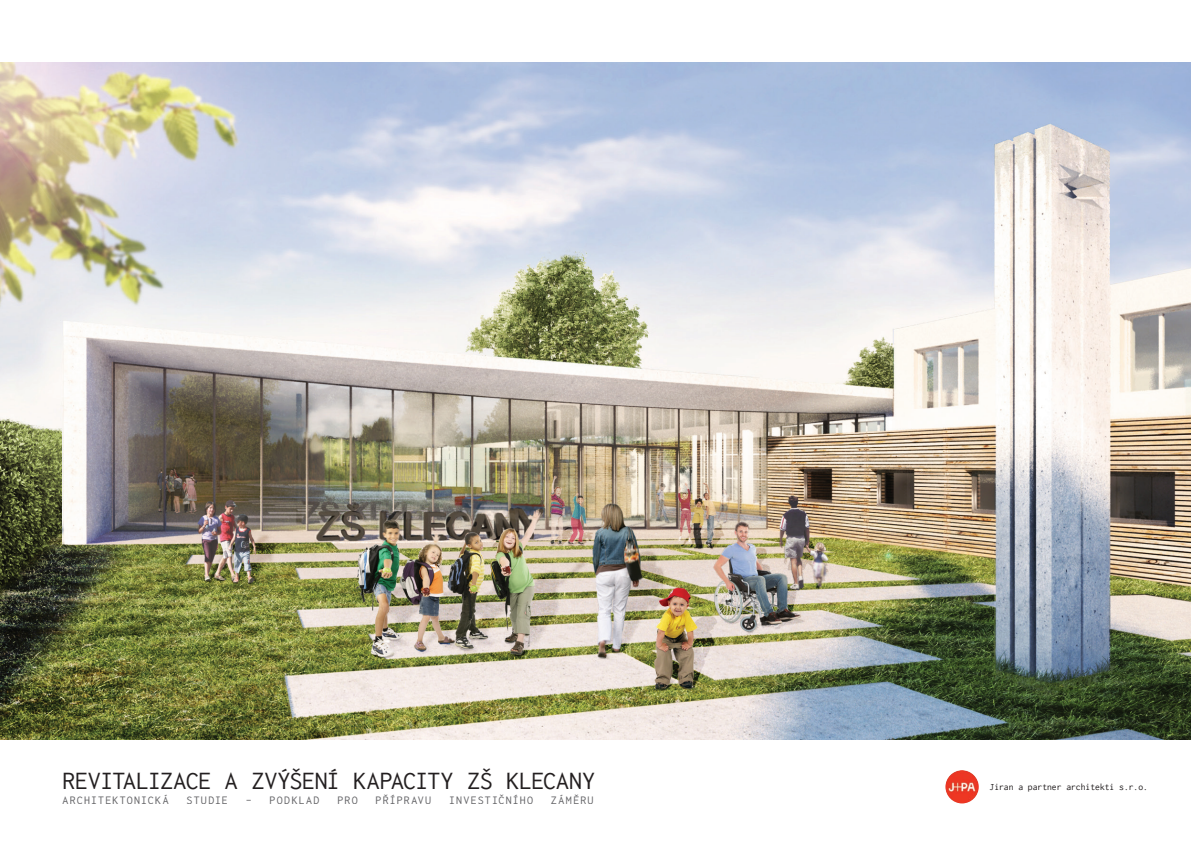
<style>
.page{position:relative;width:1191px;height:842px;background:#fff}
.page>*{position:absolute;margin:0;border:0;box-sizing:border-box;transform-origin:0 0}
.t1{font:26px "Inconsolata";letter-spacing:-.015em;color:#231f20}
.t2{font:12px "Inconsolata";letter-spacing:.1em;color:#636366}
.t3{font:9.6px "Inconsolata";color:#231f20}
</style>
<div class="page">
<img style="left:0;top:62px;width:1191px;height:678px">
<img style="left:945px;top:770px;width:33px;height:33px;border-radius:17px">
<h1 class="t1" style="left:62px;top:767px;width:534px">REVITALIZACE A ZVÝŠENÍ KAPACITY ZŠ KLECANY</h1>
<p class="t2" style="left:62px;top:794px;width:108px">ARCHITEKTONICKÁ</p>
<p class="t2" style="left:186px;top:794px;width:43px">STUDIE</p>
<p class="t2" style="left:246px;top:794px;width:75px">- PODKLAD</p>
<p class="t2" style="left:337px;top:794px;width:22px">PRO</p>
<p class="t2" style="left:375px;top:794px;width:57px">PŘÍPRAVU</p>
<p class="t2" style="left:449px;top:794px;width:85px">INVESTIČNÍHO</p>
<p class="t2" style="left:551px;top:794px;width:44px">ZÁMĚRU</p>
<p class="t3" style="left:989px;top:782px;width:160px">Jiran a partner architekti s.r.o.</p>
</div>
